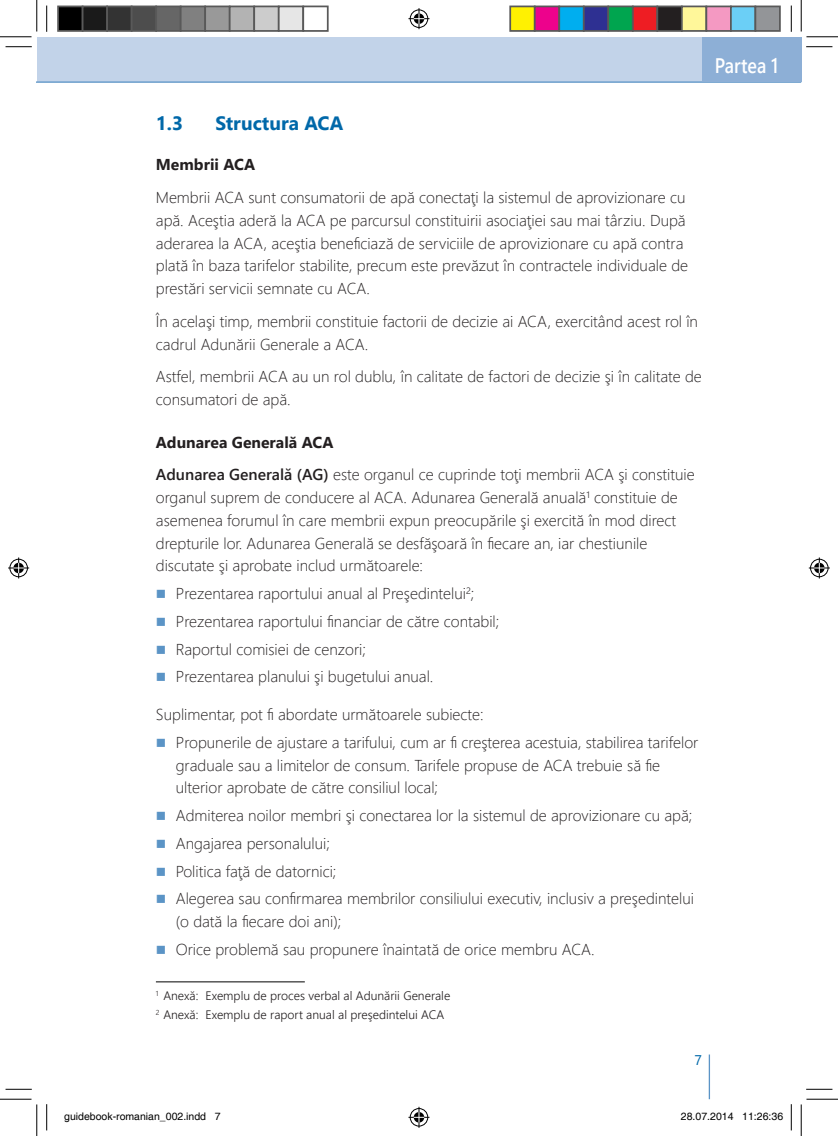
<style>
.page{position:relative;width:838px;height:1136px;background:#fff}
.page>*{position:absolute;margin:0;border:0;box-sizing:border-box;transform-origin:0 0}
.Part_No_01{font:600 21px "Segoe UI";color:#fff;scale:.85 1}
.Heading_2{font:700 19.25px "Segoe UI";color:#0068a9}
.Body_01{font:300 15.75px/22.8px "Segoe UI";color:#231f20}
.Indent_01{font:300 15.75px/22.8px "Segoe UI";color:#231f20}
.Subhead_01{font:700 15.75px "Segoe UI";color:#231f20}
.t1{font:14px "Segoe UI";color:#0068a9}
.Footnote_01{font:300 12.25px "Segoe UI";color:#231f20}
.t2{font:10.5px "Helvetica";color:#000}
.s1{font-weight:600}
.s2{color:#5b94c6}
</style>
<div class="page">
<hr style="left:708px;top:1054px;width:2px;height:44px;background:#5b94c6">
<div style="left:37px;top:37px;width:764px;height:44px;background:#c2d3e9"></div>
<hr style="left:37px;top:81px;width:764px;height:2px;background:#5b94c6">
<hr style="left:156px;top:981px;width:149px;height:1px;background:#000">
<div style="left:701px;top:37px;width:100px;height:44px;background:#8dafd6"></div>
<svg style="left:6px;top:46px;width:26px;height:1px"></svg>
<svg style="left:806px;top:46px;width:26px;height:1px"></svg>
<svg style="left:6px;top:1088px;width:26px;height:1px"></svg>
<svg style="left:806px;top:1088px;width:26px;height:1px"></svg>
<svg style="left:46px;top:6px;width:1px;height:26px"></svg>
<svg style="left:46px;top:1104px;width:1px;height:26px"></svg>
<svg style="left:790px;top:6px;width:1px;height:26px"></svg>
<svg style="left:790px;top:1104px;width:1px;height:26px"></svg>
<hr style="left:0;top:36px;width:32px;height:1px;background:#000">
<hr style="left:806px;top:36px;width:31px;height:1px;background:#000">
<hr style="left:0;top:1098px;width:32px;height:1px;background:#000">
<hr style="left:806px;top:1098px;width:31px;height:1px;background:#000">
<hr style="left:36px;top:0;width:1px;height:31px;background:#000">
<hr style="left:36px;top:1104px;width:1px;height:31px;background:#000">
<hr style="left:800px;top:0;width:1px;height:31px;background:#000">
<hr style="left:800px;top:1104px;width:1px;height:31px;background:#000">
<svg style="left:408px;top:8px;width:21px;height:21px"></svg>
<svg style="left:408px;top:1106px;width:21px;height:21px"></svg>
<svg style="left:8px;top:557px;width:21px;height:21px"></svg>
<svg style="left:808px;top:557px;width:21px;height:21px"></svg>
<div style="left:58px;top:6px;width:25px;height:25px;background:#000"></div>
<div style="left:57px;top:6px;width:26px;height:26px;border:2px solid #595959"></div>
<div style="left:83px;top:6px;width:24px;height:25px;background:#1a1a1a"></div>
<div style="left:82px;top:6px;width:26px;height:26px;border:2px solid #595959"></div>
<div style="left:107px;top:6px;width:25px;height:25px;background:#333"></div>
<div style="left:106px;top:6px;width:26px;height:26px;border:2px solid #595959"></div>
<div style="left:132px;top:6px;width:24px;height:25px;background:#4d4d4d"></div>
<div style="left:131px;top:6px;width:26px;height:26px;border:2px solid #595959"></div>
<div style="left:156px;top:6px;width:25px;height:25px;background:#666"></div>
<div style="left:155px;top:6px;width:26px;height:26px;border:2px solid #595959"></div>
<div style="left:181px;top:6px;width:24px;height:25px;background:#808080"></div>
<div style="left:180px;top:6px;width:26px;height:26px;border:2px solid #595959"></div>
<div style="left:205px;top:6px;width:25px;height:25px;background:#999"></div>
<div style="left:204px;top:6px;width:26px;height:26px;border:2px solid #595959"></div>
<div style="left:230px;top:6px;width:24px;height:25px;background:#b3b3b3"></div>
<div style="left:229px;top:6px;width:26px;height:26px;border:2px solid #595959"></div>
<div style="left:254px;top:6px;width:25px;height:25px;background:#ccc"></div>
<div style="left:253px;top:6px;width:26px;height:26px;border:2px solid #595959"></div>
<div style="left:279px;top:6px;width:24px;height:25px;background:#e6e6e6"></div>
<div style="left:278px;top:6px;width:26px;height:26px;border:2px solid #595959"></div>
<div style="left:302px;top:6px;width:26px;height:26px;border:2px solid #595959"></div>
<div style="left:510px;top:6px;width:24px;height:25px;background:#fff101"></div>
<div style="left:509px;top:6px;width:26px;height:26px;border:2px solid #595959"></div>
<div style="left:534px;top:6px;width:25px;height:25px;background:#ed028c"></div>
<div style="left:534px;top:6px;width:26px;height:26px;border:2px solid #595959"></div>
<div style="left:559px;top:6px;width:24px;height:25px;background:#00aeef"></div>
<div style="left:558px;top:6px;width:26px;height:26px;border:2px solid #595959"></div>
<div style="left:583px;top:6px;width:25px;height:25px;background:#2e3092"></div>
<div style="left:583px;top:6px;width:26px;height:26px;border:2px solid #595959"></div>
<div style="left:608px;top:6px;width:24px;height:25px;background:#00a54f"></div>
<div style="left:607px;top:6px;width:26px;height:26px;border:2px solid #595959"></div>
<div style="left:632px;top:6px;width:25px;height:25px;background:#ee1d23"></div>
<div style="left:632px;top:6px;width:26px;height:26px;border:2px solid #595959"></div>
<div style="left:657px;top:6px;width:24px;height:25px;background:#231f20"></div>
<div style="left:656px;top:6px;width:26px;height:26px;border:2px solid #595959"></div>
<div style="left:681px;top:6px;width:25px;height:25px;background:#fff79a"></div>
<div style="left:681px;top:6px;width:26px;height:26px;border:2px solid #595959"></div>
<div style="left:706px;top:6px;width:24px;height:25px;background:#f499c2"></div>
<div style="left:705px;top:6px;width:26px;height:26px;border:2px solid #595959"></div>
<div style="left:730px;top:6px;width:25px;height:25px;background:#6bcff6"></div>
<div style="left:730px;top:6px;width:26px;height:26px;border:2px solid #595959"></div>
<div style="left:755px;top:6px;width:24px;height:25px;background:#939598"></div>
<div style="left:754px;top:6px;width:26px;height:26px;border:2px solid #595959"></div>
<p class="Part_No_01" style="left:714px;top:49px;width:76px">Partea 1</p>
<p class="Heading_2" style="left:156px;top:108px;width:29px">1.3</p>
<p class="Heading_2" style="left:215px;top:108px;width:129px">Structura ACA</p>
<p class="Subhead_01" style="left:156px;top:152px;width:101px">Membrii ACA</p>
<p class="Body_01" style="left:156px;top:185px;width:533px">Membrii ACA sunt consumatorii de apă conectaţi la sistemul de aprovizionare cu apă. Aceştia aderă la ACA pe parcursul constituirii asociaţiei sau mai târziu. După aderarea la ACA, aceştia beneficiază de serviciile de aprovizionare cu apă contra plată în baza tarifelor stabilite, precum este prevăzut în contractele individuale de prestări servicii semnate cu ACA.</p>
<p class="Body_01" style="left:156px;top:309px;width:543px">În acelaşi timp, membrii constituie factorii de decizie ai ACA, exercitând acest rol în cadrul Adunării Generale a ACA.</p>
<p class="Body_01" style="left:156px;top:364px;width:547px">Astfel, membrii ACA au un rol dublu, în calitate de factori de decizie şi în calitate de consumatori de apă.</p>
<p class="Subhead_01" style="left:156px;top:429px;width:179px">Adunarea Generală ACA</p>
<p class="Body_01" style="left:156px;top:462px;width:540px"><span class="s1">Adunarea Generală (AG)</span> este organul ce cuprinde toţi membrii ACA şi constituie organul suprem de conducere al ACA. Adunarea Generală anuală<sup>1</sup> constituie de asemenea forumul în care membrii expun preocupările şi exercită în mod direct drepturile lor. Adunarea Generală se desfăşoară în fiecare an, iar chestiunile discutate şi aprobate includ următoarele:</p>
<p class="Indent_01" style="left:156px;top:581px;width:320px"><span class="s2">■</span> Prezentarea raportului anual al Preşedintelui<sup>2</sup>;</p>
<p class="Indent_01" style="left:156px;top:609px;width:345px"><span class="s2">■</span> Prezentarea raportului financiar de către contabil;</p>
<p class="Indent_01" style="left:156px;top:636px;width:211px"><span class="s2">■</span> Raportul comisiei de cenzori;</p>
<p class="Indent_01" style="left:156px;top:664px;width:279px"><span class="s2">■</span> Prezentarea planului şi bugetului anual.</p>
<p class="Body_01" style="left:156px;top:702px;width:329px">Suplimentar, pot fi abordate următoarele subiecte:</p>
<p class="Indent_01" style="left:176px;top:730px;width:524px;text-indent:-20px"><span class="s2">■</span> Propunerile de ajustare a tarifului, cum ar fi creşterea acestuia, stabilirea tarifelor graduale sau a limitelor de consum. Tarifele propuse de ACA trebuie să fie ulterior aprobate de către consiliul local;</p>
<p class="Indent_01" style="left:156px;top:803px;width:538px"><span class="s2">■</span> Admiterea noilor membri şi conectarea lor la sistemul de aprovizionare cu apă;</p>
<p class="Indent_01" style="left:156px;top:830px;width:176px"><span class="s2">■</span> Angajarea personalului;</p>
<p class="Indent_01" style="left:156px;top:858px;width:182px"><span class="s2">■</span> Politica faţă de datornici;</p>
<p class="Indent_01" style="left:176px;top:886px;width:519px;text-indent:-20px"><span class="s2">■</span> Alegerea sau confirmarea membrilor consiliului executiv, inclusiv a preşedintelui (o dată la fiecare doi ani);</p>
<p class="Indent_01" style="left:156px;top:936px;width:440px"><span class="s2">■</span> Orice problemă sau propunere înaintată de orice membru ACA.</p>
<p class="Footnote_01" style="left:156px;top:985px;width:296px"><sup>1</sup> Anexă: Exemplu de proces verbal al Adunării Generale</p>
<p class="Footnote_01" style="left:156px;top:1004px;width:290px"><sup>2</sup> Anexă: Exemplu de raport anual al preşedintelui ACA</p>
<p class="t1" style="left:694px;top:1048px;width:9px">7</p>
<p class="t2" style="left:64px;top:1109px;width:158px">guidebook-romanian_002.indd 7</p>
<p class="t2" style="left:681px;top:1109px;width:104px">28.07.2014 11:26:36</p>
</div>
